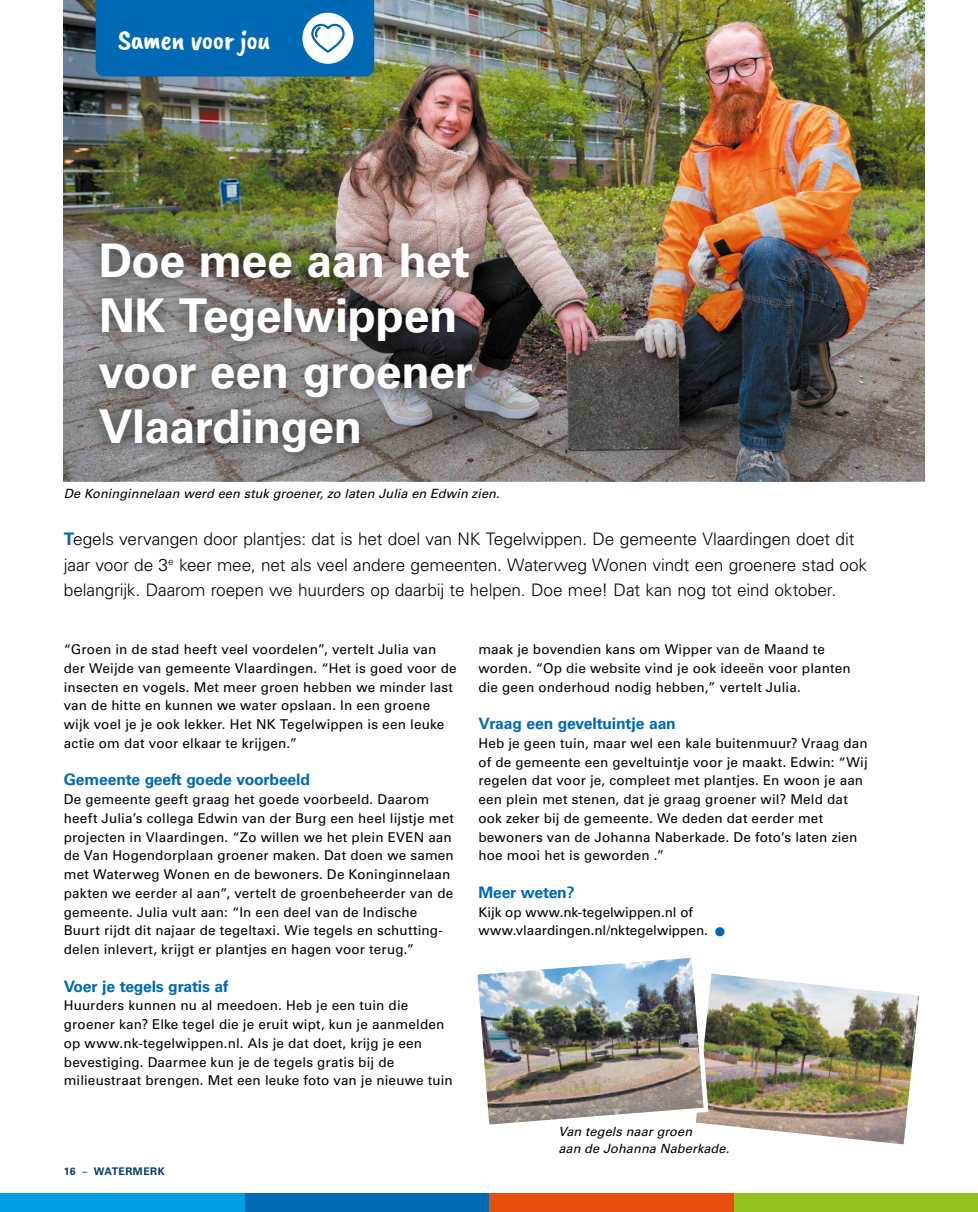
<style>
.page{position:relative;width:978px;height:1212px;background:#fff}
.page>*{position:absolute;margin:0;border:0;box-sizing:border-box;transform-origin:0 0}
.t1{font:700 46.5px/55.5px "Univers LT Std";letter-spacing:-.01em;color:#fff}
.t2{font:28.5px "Caveat Brush";letter-spacing:-.035em;color:#fff;scale:1.1 1}
.t3{font:300 17.25px/25.5px "Univers LT Std";letter-spacing:-.005em;color:#000}
.t4{font:700 15.75px "Univers LT Std";letter-spacing:-.01em;color:#0069b4}
.t5{font:13.5px/18.8px "Univers LT Std";letter-spacing:.01em;color:#000}
.t6{font:italic 12.75px/16.5px "Univers LT Std";letter-spacing:.005em;color:#000}
.t7{font:700 10.5px "Univers LT Std";letter-spacing:.045em;color:#003c6a}
.s1{font-weight:700;color:#0069b4}
.s2{font-weight:400}
.s3{font-size:25.5px;color:#0069b4}
</style>
<div class="page">
<img style="left:477px;top:957px;width:443px;height:188px">
<img style="left:64px;top:0;width:861px;height:64px">
<div style="left:733px;top:1194px;width:245px;height:18px;background:#95c11f"></div>
<div style="left:489px;top:1194px;width:244px;height:18px;background:#e94e0f"></div>
<div style="left:244px;top:1194px;width:245px;height:18px;background:#0069b4"></div>
<div style="left:0;top:1194px;width:244px;height:18px;background:#009fe3"></div>
<svg style="left:96px;top:0;width:278px;height:64px;background:#1978bb"></svg>
<img style="left:64px;top:64px;width:861px;height:417px">
<div style="left:82px;top:225px;width:407px;height:245px;background:#000;opacity:.75"></div>
<h2 class="t2" style="left:118px;top:23px;width:140px">Samen voor jou</h2>
<h1 class="t1" style="left:99px;top:233px;width:375px">Doe mee aan het<br>NK Tegelwippen voor een groener<br>Vlaardingen</h1>
<p class="t6" style="left:64px;top:486px;width:437px">De Koninginnelaan werd een stuk groener, zo laten Julia en Edwin zien.</p>
<p class="t3" style="left:64px;top:526px;width:805px"><span class="s1">T</span>egels vervangen door plantjes: dat is het doel van NK Tegelwippen. De gemeente Vlaardingen doet dit jaar voor de 3<sup>e</sup> keer mee, net als veel andere gemeenten. Waterweg Wonen vindt een groenere stad ook belangrijk. Daarom roepen we huurders op daarbij te helpen. Doe mee! Dat kan nog tot eind oktober.</p>
<p class="t5" style="left:64px;top:640px;width:394px">“Groen in de stad heeft veel voordelen”, vertelt Julia van der Weijde van gemeente Vlaardingen. “Het is goed voor de insecten en vogels. Met meer groen hebben we minder last van de hitte en kunnen we water opslaan. In een groene wijk voel je je ook lekker. Het NK Tegelwippen is een leuke actie om dat voor elkaar te krijgen.”</p>
<p class="t4" style="left:64px;top:770px;width:248px">Gemeente geeft goede voorbeeld</p>
<p class="t5" style="left:64px;top:790px;width:392px">De gemeente geeft graag het goede voorbeeld. Daarom heeft Julia’s collega Edwin van der Burg een heel lijstje met projecten in Vlaardingen. “Zo willen we het plein EVEN aan de Van Hogendorplaan groener maken. Dat doen we samen met Waterweg Wonen en de bewoners. De Koninginnelaan pakten we eerder al aan”, vertelt de groenbeheerder van de gemeente. Julia vult aan: “In een deel van de Indische Buurt rijdt dit najaar de tegeltaxi. Wie tegels en schutting&shy;delen inlevert, krijgt er plantjes en hagen voor terug.”</p>
<p class="t4" style="left:64px;top:977px;width:166px">Voer je tegels gratis af</p>
<p class="t5" style="left:64px;top:996px;width:391px">Huurders kunnen nu al meedoen. Heb je een tuin die groener kan? Elke tegel die je eruit wipt, kun je aanmelden op www.nk-tegelwippen.nl. Als je dat doet, krijg je een bevestiging. Daarmee kun je de tegels gratis bij de milieustraat brengen. Met een leuke foto van je nieuwe tuin</p>
<p class="t7" style="left:64px;top:1165px;width:103px">16 <span class="s2">–</span> WATERMERK</p>
<p class="t5" style="left:478px;top:640px;width:374px">maak je bovendien kans om Wipper van de Maand te worden. “Op die website vind je ook ideeën voor planten die geen onderhoud nodig hebben,” vertelt Julia.</p>
<p class="t4" style="left:478px;top:714px;width:199px">Vraag een geveltuintje aan</p>
<p class="t5" style="left:478px;top:734px;width:391px">Heb je geen tuin, maar wel een kale buitenmuur? Vraag dan of de gemeente een geveltuintje voor je maakt. Edwin: “Wij regelen dat voor je, compleet met plantjes. En woon je aan een plein met stenen, dat je graag groener wil? Meld dat ook zeker bij de gemeente. We deden dat eerder met bewoners van de Johanna Naberkade. De foto’s laten zien hoe mooi het is geworden .”</p>
<p class="t4" style="left:478px;top:883px;width:98px">Meer weten?</p>
<p class="t5" style="left:478px;top:902px;width:248px">Kijk op www.nk-tegelwippen.nl of www.vlaardingen.nl/nktegelwippen. <span class="s3">•</span></p>
<p class="t6" style="left:558px;top:1124px;width:172px">Van tegels naar groen<br>aan de Johanna Naberkade.</p>
</div>
